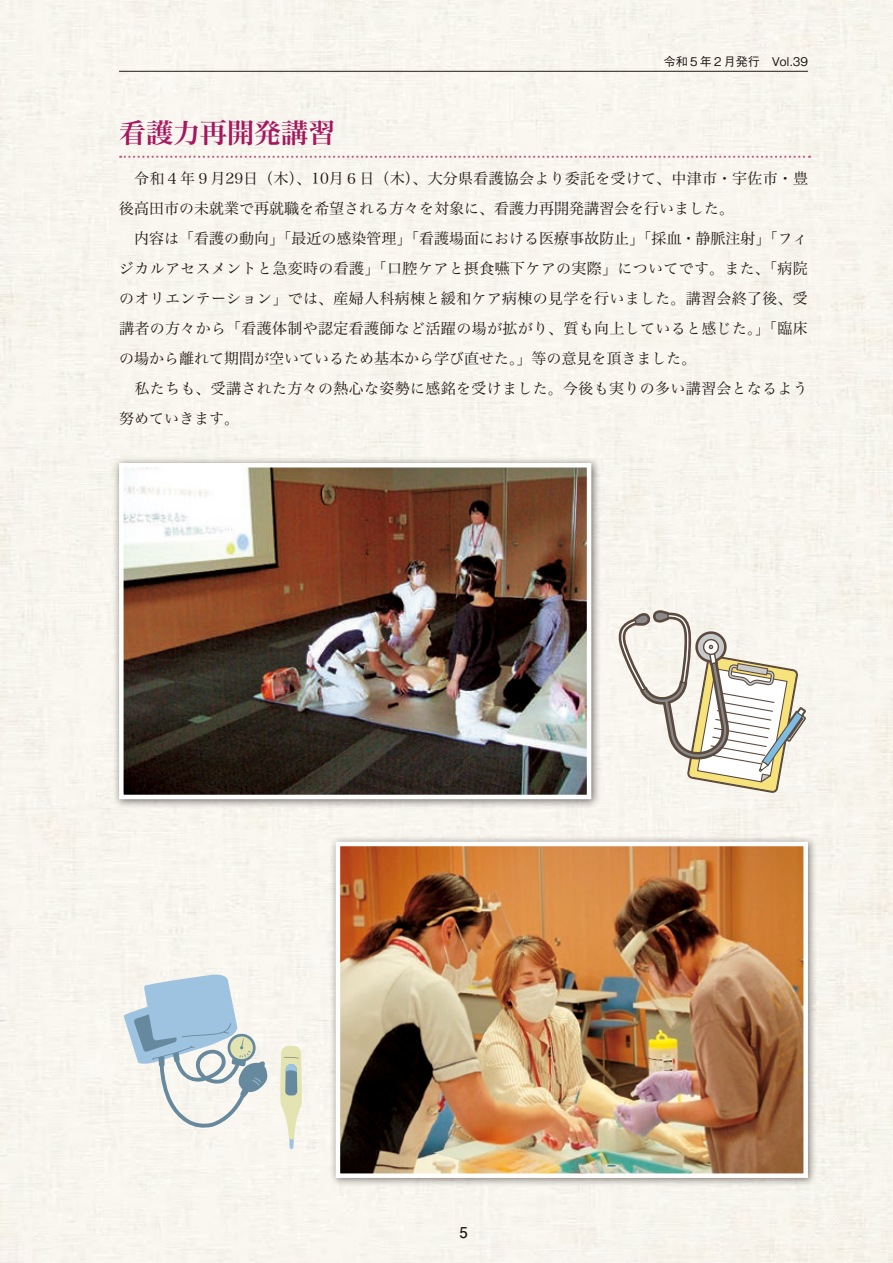
<style>
.page{position:relative;width:893px;height:1263px;background:#fff}
.page>*{position:absolute;margin:0;border:0;box-sizing:border-box;transform-origin:0 0}
.t1{font:27px "Hiragino Serif Pr 6 N W6";color:#a6175f}
.t2{font:15px/30px "Hiragino Serif Pr 6 N W3";letter-spacing:.02em;color:#231916}
.t3{font:700 15px "Futo Go B101 Pr 6 N";color:#231916}
.t4{font:500 12px "Gothic BBB Pr 6 N";color:#231916}
</style>
<div class="page">
<svg style="left:120px;top:156px;width:690px;height:2px"></svg>
<div style="left:112px;top:456px;width:489px;height:353px;background:#231916;opacity:.6"></div>
<img style="left:124px;top:468px;width:462px;height:326px">
<div style="left:119px;top:463px;width:472px;height:336px;border:4px solid #fff"></div>
<div style="left:329px;top:835px;width:489px;height:353px;background:#231916;opacity:.6"></div>
<img style="left:341px;top:847px;width:462px;height:326px">
<div style="left:336px;top:842px;width:472px;height:336px;border:4px solid #fff"></div>
<svg style="left:618px;top:610px;width:188px;height:183px"></svg>
<svg style="left:124px;top:974px;width:144px;height:154px"></svg>
<svg style="left:280px;top:1046px;width:22px;height:103px"></svg>
<hr style="left:119px;top:71px;width:689px;height:1px;background:#231916">
<p class="t4" style="left:664px;top:52px;width:146px">令和５年２月発行　Vol.39</p>
<h1 class="t1" style="left:119px;top:109px;width:217px">看護力再開発講習</h1>
<p class="t2" style="left:119px;top:162px;width:690px">　令和４年９月29日（木）、10月６日（木）、大分県看護協会より委託を受けて、中津市・宇佐市・豊後高田市の未就業で再就職を希望される方々を対象に、看護力再開発講習会を行いました。<br>　内容は「看護の動向」「最近の感染管理」「看護場面における医療事故防止」「採血・静脈注射」「フィジカルアセスメントと急変時の看護」「口腔ケアと摂食嚥下ケアの実際」についてです。また、｢病院のオリエンテーション｣では、産婦人科病棟と緩和ケア病棟の見学を行いました。講習会終了後、受講者の方々から「看護体制や認定看護師など活躍の場が拡がり、質も向上していると感じた。」「臨床の場から離れて期間が空いているため基本から学び直せた。」等の意見を頂きました。<br>　私たちも、受講された方々の熱心な姿勢に感銘を受けました。今後も実りの多い講習会となるよう努めていきます。</p>
<p class="t3" style="left:459px;top:1220px;width:10px">5</p>
</div>
